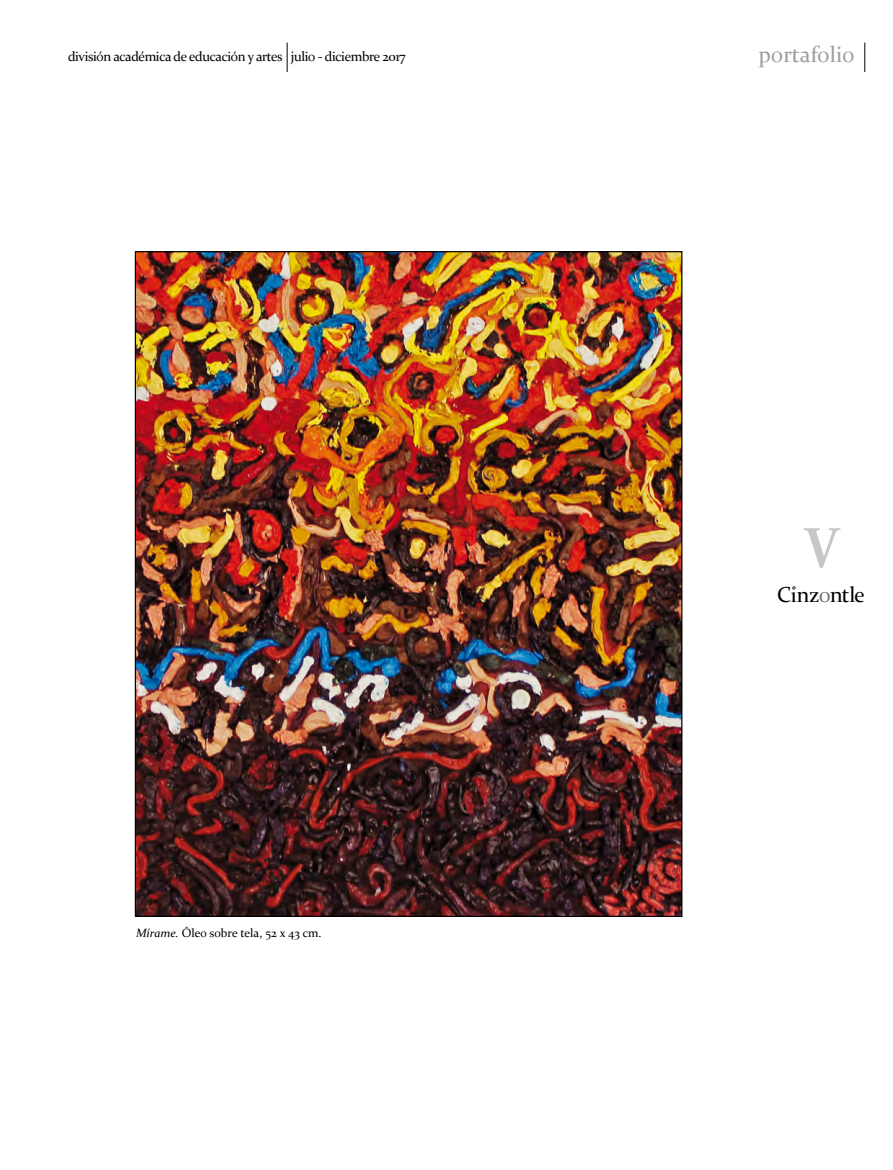
<style>
.page{position:relative;width:893px;height:1170px;background:#fff}
.page>*{position:absolute;margin:0;border:0;box-sizing:border-box;transform-origin:0 0}
.t1{font:700 57.75px "Constantia";color:#c6c7c8;scale:.91 1}
.t2{font:22.5px "Constantia";color:#9c9e9f}
.t3{font:21.6px "Constantia";letter-spacing:-.02em;color:#000}
.t4{font:13.5px "Constantia";letter-spacing:-.03em;color:#000}
.t5{font:12px "Constantia";color:#000}
.s1{font-style:italic}
.s2{color:#707172}
</style>
<div class="page">
<svg style="left:864px;top:43px;width:1px;height:29px"></svg>
<svg style="left:287px;top:43px;width:1px;height:29px"></svg>
<svg style="left:792px;top:586px;width:4px;height:3px"></svg>
<img style="left:137px;top:253px;width:543px;height:661px">
<p class="t4" style="left:68px;top:47px;width:339px">división académica de educación y artes julio - diciembre 2017</p>
<h2 class="t2" style="left:759px;top:39px;width:97px">portafolio</h2>
<p class="t5" style="left:136px;top:924px;width:187px"><span class="s1">Mírame.</span> Óleo sobre tela, 52 x 43 cm.</p>
<h1 class="t1" style="left:804px;top:508px;width:40px">V</h1>
<h3 class="t3" style="left:777px;top:579px;width:89px">Cinz<span class="s2">o</span>ntle</h3>
</div>
